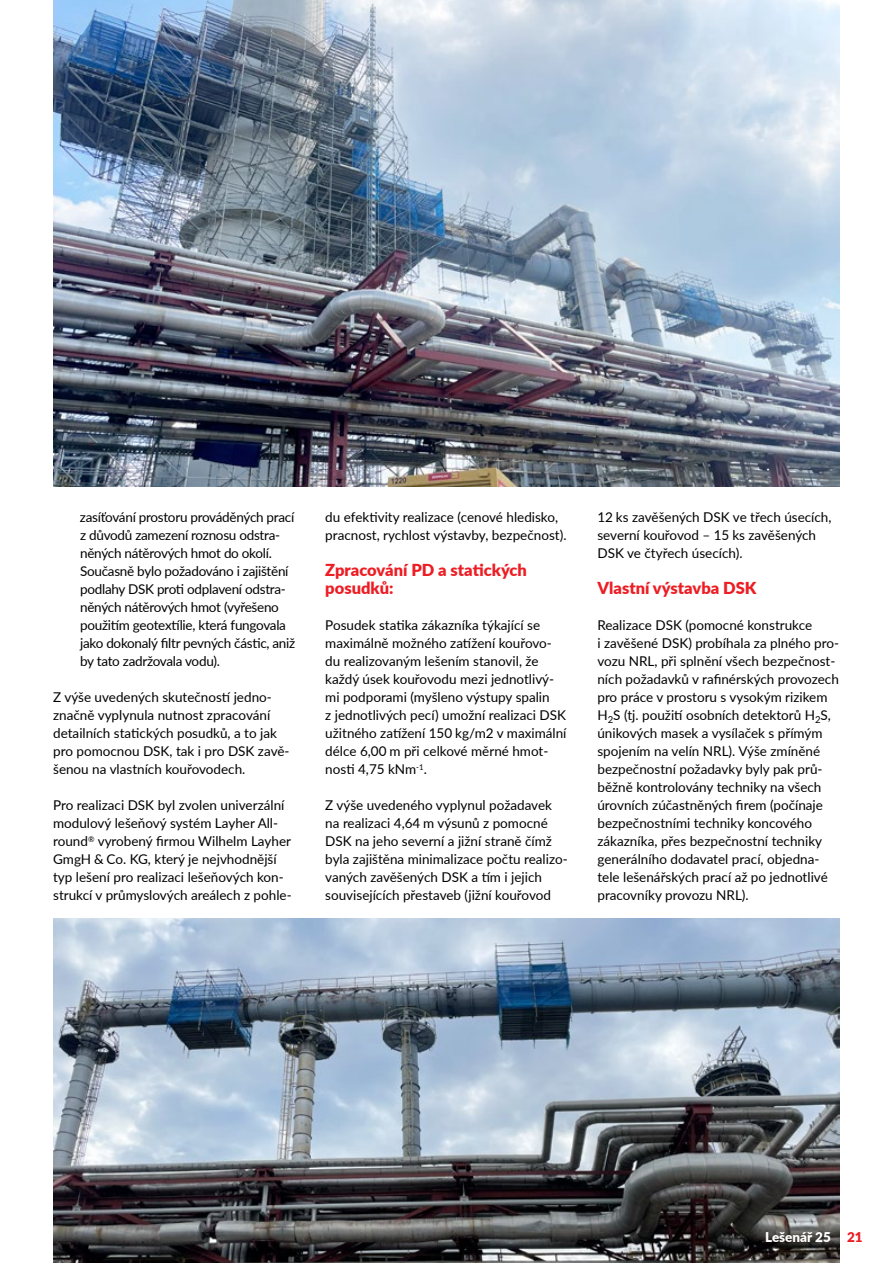
<style>
.page{position:relative;width:893px;height:1263px;background:#fff}
.page>*{position:absolute;margin:0;border:0;box-sizing:border-box;transform-origin:0 0}
.t1{font:900 16.5px/18px "Lato";color:#ed1d24}
.t2{font:13.5px/18px "Lato";color:#000}
.t3{font:13.5px/18px "Lato";letter-spacing:-.02em;color:#000}
.t4{font:900 13.5px "Lato";color:#fff}
.s1{color:#ed1d24}
</style>
<div class="page">
<img style="left:53px;top:918px;width:787px;height:345px">
<img style="left:53px;top:0;width:787px;height:486px">
<p class="t3" style="left:80px;top:508px;width:217px">zasíťování prostoru prováděných prací z důvodů zamezení roznosu odstra&shy;něných nátěrových hmot do okolí.<br>Současně bylo požadováno i zajištění podlahy DSK proti odplavení odstra&shy;něných nátěrových hmot (vyřešeno použitím geotextílie, která fungovala jako dokonalý filtr pevných částic, aniž by tato zadržovala vodu).</p>
<p class="t2" style="left:53px;top:687px;width:238px">Z výše uvedených skutečností jedno&shy;značně vyplynula nutnost zpracování detailních statických posudků, a to jak pro pomocnou DSK, tak i pro DSK zavě&shy;šenou na vlastních kouřovodech.</p>
<p class="t2" style="left:53px;top:795px;width:240px">Pro realizaci DSK byl zvolen univerzální modulový lešeňový systém Layher All&shy;round<sup>®</sup> vyrobený firmou Wilhelm Layher GmgH &amp; Co. KG, který je nejvhodnější typ lešení pro realizaci lešeňových kon&shy;strukcí v průmyslových areálech z pohle-</p>
<p class="t2" style="left:325px;top:508px;width:243px">du efektivity realizace (cenové hledisko, pracnost, rychlost výstavby, bezpečnost).</p>
<p class="t1" style="left:325px;top:560px;width:203px">Zpracování PD a statických posudků:</p>
<p class="t2" style="left:325px;top:616px;width:243px">Posudek statika zákazníka týkající se maximálně možného zatížení kouřovo&shy;du realizovaným lešením stanovil, že každý úsek kouřovodu mezi jednotlivý&shy;mi podporami (myšleno výstupy spalin<br>z jednotlivých pecí) umožní realizaci DSK užitného zatížení 150 kg/m2 v maximální délce 6,00 m při celkové měrné hmot&shy;nosti 4,75 kNm<sup>-1</sup>.</p>
<p class="t2" style="left:325px;top:796px;width:244px">Z výše uvedeného vyplynul požadavek na realizaci 4,64 m výsunů z pomocné DSK na jeho severní a jižní straně čímž byla zajištěna minimalizace počtu realizo&shy;vaných zavěšených DSK a tím i jejich souvisejících přestaveb (jižní kouřovod</p>
<p class="t2" style="left:597px;top:508px;width:236px">12 ks zavěšených DSK ve třech úsecích, severní kouřovod – 15 ks zavěšených<br>DSK ve čtyřech úsecích).</p>
<p class="t1" style="left:597px;top:578px;width:161px">Vlastní výstavba DSK</p>
<p class="t2" style="left:597px;top:616px;width:243px">Realizace DSK (pomocné konstrukce<br>i zavěšené DSK) probíhala za plného pro&shy;vozu NRL, při splnění všech bezpečnost&shy;ních požadavků v rafinérských provozech pro práce v prostoru s vysokým rizikem H<sub>2</sub>S (tj. použití osobních detektorů H<sub>2</sub>S, únikových masek a vysílaček s přímým spojením na velín NRL). Výše zmíněné bezpečnostní požadavky byly pak prů&shy;běžně kontrolovány techniky na všech úrovních zúčastněných firem (počínaje bezpečnostními techniky koncového zákazníka, přes bezpečnostní techniky generálního dodavatel prací, objedna&shy;tele lešenářských prací až po jednotlivé pracovníky provozu NRL).</p>
<p class="t4" style="left:765px;top:1227px;width:99px">Lešenář 25 <span class="s1">21</span></p>
</div>
